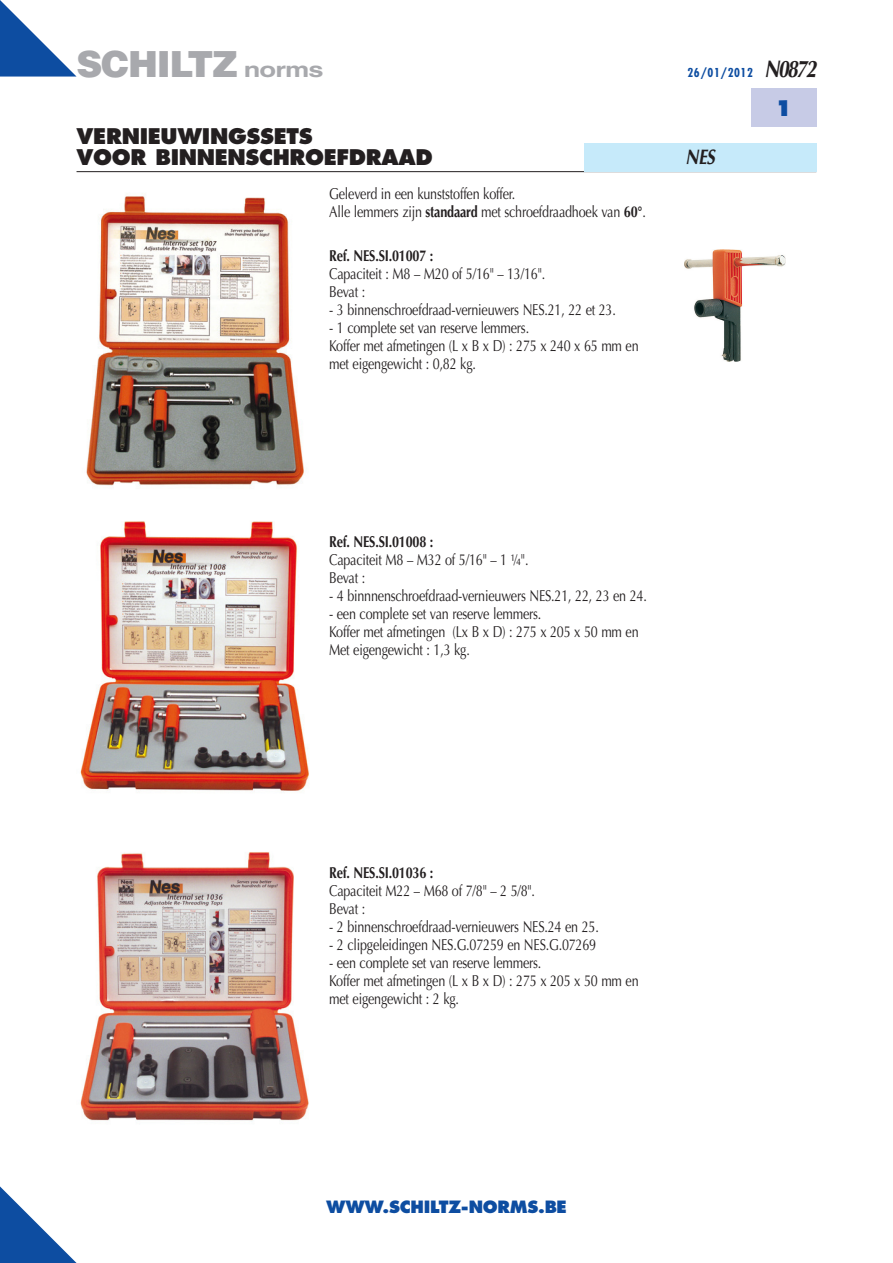
<style>
.page{position:relative;width:893px;height:1263px;background:#fff}
.page>*{position:absolute;margin:0;border:0;box-sizing:border-box;transform-origin:0 0}
.t1{font:900 36px "Helvetica";letter-spacing:-.035em;color:#a8a9ad}
._01_titre{font:800 21px/21px "Futura";letter-spacing:-.015em;color:#231f20}
._04_bloc_Art__DIN_IS{font:italic 700 21px "Optima";color:#231f20;scale:.8 1}
._01_titre-2{font:800 21px "Futura";color:#0d4da1}
.t2{font:800 16.5px "Futura";letter-spacing:-.015em;color:#0d4da1}
._03_body_txt{font:15.75px/18px "Optima";letter-spacing:-.015em;color:#231f20;scale:.8 1}
.Titre_texte_NL{font:700 condensed 12px "Futura";letter-spacing:.05em;color:#0d4da1}
.s1{font-weight:700;font-size:21px}
.s2{font-weight:700}
.s3{font-family:"Optima";font-style:italic;font-stretch:normal;font-size:24px;color:#231f20}
</style>
<div class="page">
<svg style="left:0;top:1186px;width:77px;height:77px"></svg>
<hr style="left:77px;top:171px;width:739px;height:1px;background:#231f20">
<div style="left:751px;top:89px;width:65px;height:38px;background:#c7cbe6"></div>
<svg style="left:0;top:0;width:77px;height:77px"></svg>
<div style="left:584px;top:143px;width:232px;height:28px;background:#c6eafa"></div>
<img style="left:80px;top:521px;width:229px;height:270px">
<img style="left:86px;top:194px;width:218px;height:292px">
<img style="left:80px;top:852px;width:229px;height:269px">
<img style="left:685px;top:249px;width:100px;height:112px">
<h1 class="t1" style="left:77px;top:40px;width:248px">SCHILTZ <span class="s1">norms</span></h1>
<p class="_01_titre" style="left:77px;top:125px;width:358px">VERNIEUWINGSSETS<br>VOOR BINNENSCHROEFDRAAD</p>
<p class="_03_body_txt" style="left:329px;top:184px;width:397px">Geleverd in een kunststoffen koffer.<br>Alle lemmers zijn <span class="s2">standaard</span> met schroefdraadhoek van <span class="s2">60°</span>.</p>
<p class="_03_body_txt" style="left:329px;top:247px;width:272px"><span class="s2">Ref. NES.SI.01007 :<br></span>Capaciteit : M8 – M20 of 5/16" – 13/16".<br>Bevat :</p>
<p class="_03_body_txt" style="left:329px;top:301px;width:360px">- 3 binnenschroefdraad-vernieuwers NES.21, 22 et 23.</p>
<p class="_03_body_txt" style="left:329px;top:319px;width:388px">- 1 complete set van reserve lemmers.<br>Koffer met afmetingen (L x B x D) : 275 x 240 x 65 mm en met eigengewicht : 0,82 kg.</p>
<p class="Titre_texte_NL" style="left:687px;top:65px;width:130px">26/01/2012 <span class="s3">N0872</span></p>
<p class="_04_bloc_Art__DIN_IS" style="left:686px;top:145px;width:38px">NES</p>
<p class="_01_titre-2" style="left:775px;top:95px;width:19px">1</p>
<p class="_03_body_txt" style="left:329px;top:533px;width:251px"><span class="s2">Ref. NES.SI.01008 :<br></span>Capaciteit M8 – M32 of 5/16" – 1 ¼".<br>Bevat :</p>
<p class="_03_body_txt" style="left:329px;top:587px;width:399px">- 4 binnnenschroefdraad-vernieuwers NES.21, 22, 23 en 24.</p>
<p class="_03_body_txt" style="left:329px;top:605px;width:388px">- een complete set van reserve lemmers.<br>Koffer met afmetingen (Lx B x D) : 275 x 205 x 50 mm en<br>Met eigengewicht : 1,3 kg.</p>
<p class="_03_body_txt" style="left:329px;top:864px;width:259px"><span class="s2">Ref. NES.SI.01036 :<br></span>Capaciteit M22 – M68 of 7/8" – 2 5/8".<br>Bevat :</p>
<p class="_03_body_txt" style="left:329px;top:918px;width:339px">- 2 binnenschroefdraad-vernieuwers NES.24 en 25.</p>
<p class="_03_body_txt" style="left:329px;top:936px;width:335px">- 2 clipgeleidingen NES.G.07259 en NES.G.07269</p>
<p class="_03_body_txt" style="left:329px;top:954px;width:388px">- een complete set van reserve lemmers.<br>Koffer met afmetingen (L x B x D) : 275 x 205 x 50 mm en met eigengewicht : 2 kg.</p>
<p class="t2" style="left:326px;top:1197px;width:242px">WWW.SCHILTZ-NORMS.BE</p>
</div>
